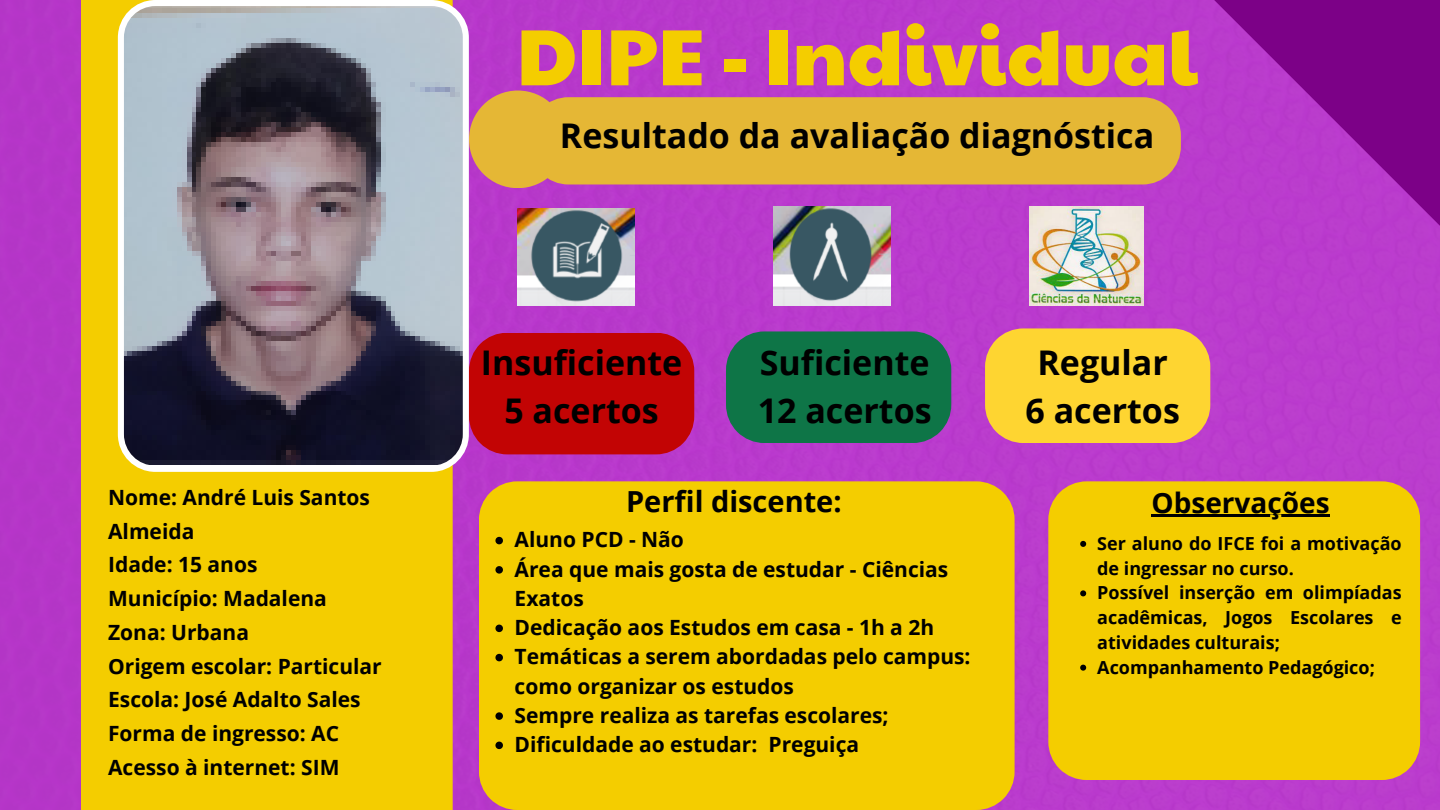
<style>
.page{position:relative;width:1440px;height:810px;background:#b93acc}
.page>*{position:absolute;margin:0;border:0;box-sizing:border-box;transform-origin:0 0}
.t1{font:79.8px "Paytone One";color:#f4cd00}
.t2{font:700 34px/47.2px "Open Sans";color:#000;text-align:center}
.t3{font:700 29px "Open Sans";color:#000}
.t4{font:700 28px "Open Sans";color:#000}
.t5{font:700 21px/33.8px "Open Sans";color:#000}
.t6{font:700 18px/24.8px "Open Sans";color:#000}
</style>
<div class="page">
<div style="left:81px;top:0;width:372px;height:810px;background:#f4cd00"></div>
<svg style="left:118px;top:0;width:351px;height:471px"></svg>
<svg style="left:1214px;top:0;width:226px;height:226px"></svg>
<img style="left:518px;top:208px;width:117px;height:98px">
<img style="left:1029px;top:207px;width:114px;height:99px">
<img style="left:773px;top:207px;width:117px;height:99px">
<div style="left:539px;top:97px;width:642px;height:87px;background:#e5b735"></div>
<div style="left:469px;top:91px;width:98px;height:97px;background:#e5b735;border-radius:50%"></div>
<div style="left:469px;top:333px;width:225px;height:121px;background:#c20404"></div>
<div style="left:726px;top:331px;width:225px;height:112px;background:#0e7547"></div>
<div style="left:985px;top:328px;width:225px;height:115px;background:#fed531"></div>
<div style="left:1048px;top:481px;width:372px;height:299px;background:#f4cd00"></div>
<div style="left:479px;top:481px;width:535px;height:329px;background:#f4cd00"></div>
<svg style="left:495px;top:537px;width:8px;height:7px"></svg>
<svg style="left:495px;top:566px;width:8px;height:8px"></svg>
<svg style="left:495px;top:625px;width:8px;height:7px"></svg>
<svg style="left:495px;top:654px;width:8px;height:7px"></svg>
<svg style="left:495px;top:712px;width:8px;height:8px"></svg>
<svg style="left:495px;top:742px;width:8px;height:7px"></svg>
<hr style="left:1151px;top:515px;width:179px;height:2px;background:#000">
<svg style="left:1080px;top:541px;width:6px;height:6px"></svg>
<svg style="left:1080px;top:590px;width:6px;height:6px"></svg>
<svg style="left:1080px;top:665px;width:6px;height:6px"></svg>
<p class="t5" style="left:108px;top:480px;width:275px">Nome: André Luis Santos<br>Almeida<br>Idade: 15 anos<br>Município: Madalena<br>Zona: Urbana<br>Origem escolar: Particular<br>Escola: José Adalto Sales<br>Forma de ingresso: AC<br>Acesso à internet: SIM</p>
<h4 class="t1" style="left:516px;top:-3px;width:683px">DIPE - Individual</h4>
<h2 class="t2" style="left:560px;top:111px;width:596px">Resultado da avaliação diagnóstica</h2>
<p class="t2" style="left:481px;top:339px;width:203px">Insuficiente<br>5 acertos</p>
<p class="t2" style="left:758px;top:339px;width:175px;text-align:left">Suficiente<br>12 acertos</p>
<h2 class="t2" style="left:1025px;top:339px;width:156px">Regular<br>6 acertos</h2>
<h2 class="t3" style="left:626px;top:481px;width:217px">Perfil discente:</h2>
<h2 class="t5" style="left:515px;top:522px;width:171px">Aluno PCD - Não</h2>
<h3 class="t5" style="left:515px;top:554px;width:435px;line-height:29.2px">Área que mais gosta de estudar - Ciências<br>Exatos</h3>
<p class="t5" style="left:515px;top:610px;width:421px">Dedicação aos Estudos em casa - 1h a 2h</p>
<p class="t5" style="left:515px;top:642px;width:457px;line-height:29.2px">Temáticas a serem abordadas pelo campus: como organizar os estudos</p>
<p class="t5" style="left:515px;top:698px;width:376px">Sempre realiza as tarefas escolares;</p>
<p class="t5" style="left:515px;top:727px;width:346px">Dificuldade ao estudar: Preguiça</p>
<p class="t4" style="left:1151px;top:483px;width:180px">Observações</p>
<p class="t6" style="left:1097px;top:531px;width:306px">Ser aluno do IFCE foi a motivação de ingressar no curso.</p>
<h3 class="t6" style="left:1097px;top:580px;width:306px;text-align:justify">Possível inserção em olimpíadas acadêmicas, Jogos Escolares e atividades culturais;</h3>
<p class="t6" style="left:1097px;top:654px;width:279px">Acompanhamento Pedagógico;</p>
</div>
